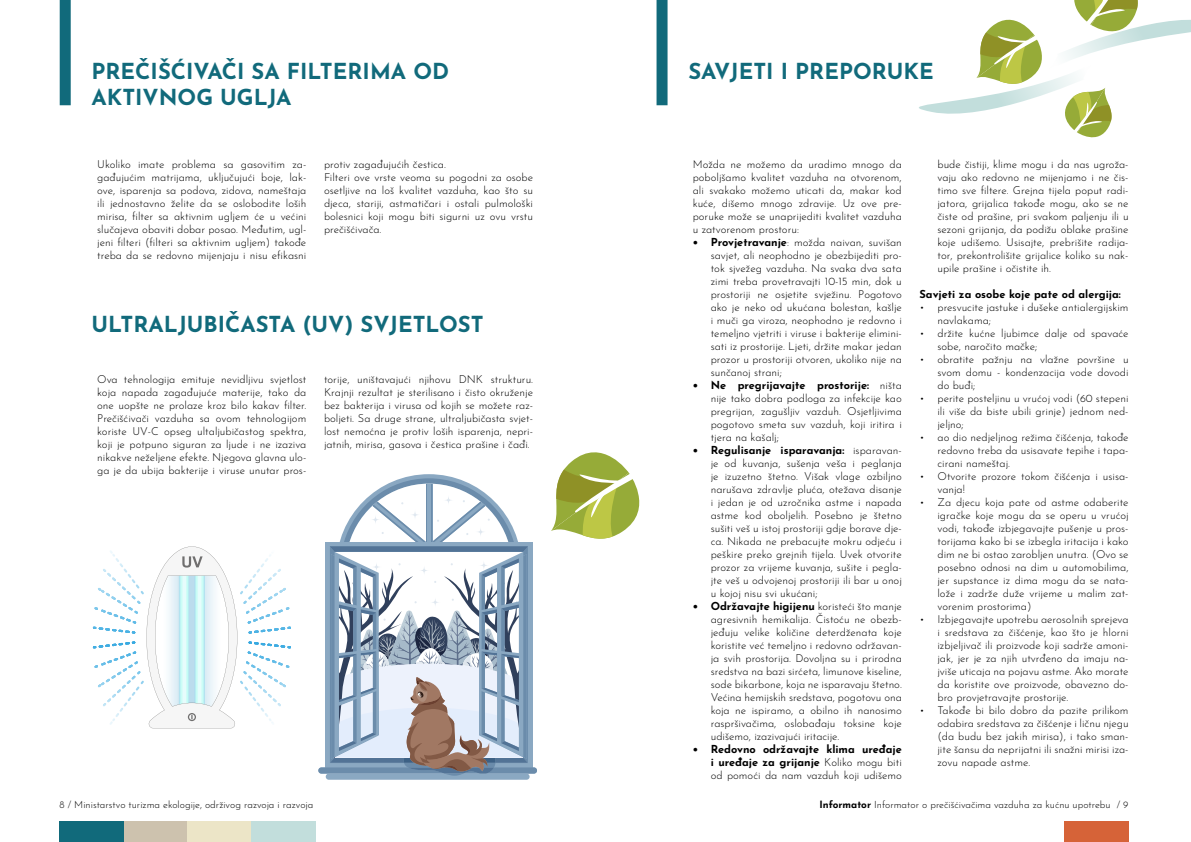
<style>
.page{position:relative;width:1191px;height:842px;background:#fff}
.page>*{position:absolute;margin:0;border:0;box-sizing:border-box;transform-origin:0 0}
.t1{font:700 22px/26.4px "Josefin Sans";color:#116a7b}
.t2{font:300 11px/13px "Josefin Sans";color:#000;text-align:justify}
.t3{font:700 11px/13px "Josefin Sans";color:#000;text-align:justify}
.t4{font:300 10px "Josefin Sans";color:#000}
.s1{font-weight:700}
.s2{font-weight:300}
</style>
<div class="page">
<div style="left:124px;top:821px;width:64px;height:21px;background:#cdc2ae"></div>
<div style="left:60px;top:821px;width:64px;height:21px;background:#116a7b"></div>
<div style="left:188px;top:821px;width:64px;height:21px;background:#ece5c7"></div>
<div style="left:252px;top:821px;width:64px;height:21px;background:#c2dedc"></div>
<div style="left:1064px;top:821px;width:64px;height:21px;background:#d66338"></div>
<div style="left:60px;top:0;width:11px;height:105px;background:#116a7b"></div>
<div style="left:656px;top:0;width:11px;height:105px;background:#116a7b"></div>
<svg style="left:93px;top:546px;width:198px;height:182px"></svg>
<svg style="left:344px;top:478px;width:170px;height:64px"></svg>
<svg style="left:443px;top:495px;width:10px;height:10px"></svg>
<svg style="left:370px;top:515px;width:10px;height:10px"></svg>
<svg style="left:410px;top:510px;width:10px;height:10px"></svg>
<svg style="left:476px;top:527px;width:9px;height:10px"></svg>
<svg style="left:330px;top:546px;width:198px;height:6px"></svg>
<div style="left:326px;top:774px;width:203px;height:6px;background:#8aa8c2;border-radius:3px"></div>
<svg style="left:318px;top:552px;width:219px;height:224px"></svg>
<svg style="left:919px;top:0;width:272px;height:138px"></svg>
<svg style="left:551px;top:452px;width:89px;height:87px"></svg>
<h1 class="t1" style="left:92px;top:56px;width:359px">PREČIŠĆIVAČI SA FILTERIMA OD<br>AKTIVNOG UGLJA</h1>
<p class="t2" style="left:97px;top:157px;width:211px">Ukoliko imate problema sa gasovitim za&shy;gađujućim matrijama, uključujući boje, lak&shy;ove, isparenja sa podova, zidova, nameštaja ili jednostavno želite da se oslobodite loših mirisa, filter sa aktivnim ugljem će u većini slučajeva obaviti dobar posao. Međutim, ugl&shy;jeni filteri (filteri sa aktivnim ugljem) takođe treba da se redovno mijenjaju i nisu efikasni</p>
<p class="t2" style="left:324px;top:157px;width:211px;text-align:left">protiv zagađujućih čestica.<br>Filteri ove vrste veoma su pogodni za osobe osetljive na loš kvalitet vazduha, kao što su djeca, stariji, astmatičari i ostali pulmološki bolesnici koji mogu biti sigurni uz ovu vrstu prečišćivača.</p>
<h1 class="t1" style="left:92px;top:309px;width:393px">ULTRALJUBIČASTA (UV) SVJETLOST</h1>
<p class="t2" style="left:97px;top:372px;width:211px">Ova tehnologija emituje nevidljivu svjetlost koja napada zagađujuće materije, tako da one uopšte ne prolaze kroz bilo kakav filter.<br>Prečišćivači vazduha sa ovom tehnologijom koriste UV-C opseg ultaljubičastog spektra, koji je potpuno siguran za ljude i ne izaziva nikakve neželjene efekte. Njegova glavna ulo&shy;ga je da ubija bakterije i viruse unutar pros-</p>
<p class="t2" style="left:324px;top:372px;width:211px">torije, uništavajući njihovu DNK strukturu.<br>Krajnji rezultat je sterilisano i čisto okruženje bez bakterija i virusa od kojih se možete raz&shy;boljeti. Sa druge strane, ultraljubičasta svjet&shy;lost nemoćna je protiv loših isparenja, nepri&shy;jatnih, mirisa, gasova i čestica prašine i čađi.</p>
<h1 class="t1" style="left:688px;top:56px;width:247px">SAVJETI I PREPORUKE</h1>
<p class="t2" style="left:692px;top:157px;width:211px">Možda ne možemo da uradimo mnogo da poboljšamo kvalitet vazduha na otvorenom, ali svakako možemo uticati da, makar kod kuće, dišemo mnogo zdravije. Uz ove pre&shy;poruke može se unaprijediti kvalitet vazduha u zatvorenom prostoru:</p>
<p class="t2" style="left:710px;top:235px;width:193px;text-indent:-18px"><span class="s1">• Provjetravanje</span>: možda naivan, suvišan savjet, ali neophodno je obezbijediti pro&shy;tok sjvežeg vazduha. Na svaka dva sata zimi treba provetravajti 10-15 min, dok u prostoriji ne osjetite svježinu. Pogotovo ako je neko od ukućana bolestan, kašlje i muči ga viroza, neophodno je redovno i temeljno vjetriti i viruse i bakterije elimini&shy;sati iz prostorije. Ljeti, držite makar jedan prozor u prostoriji otvoren, ukoliko nije na sunčanoj strani;</p>
<p class="t2" style="left:710px;top:378px;width:193px;text-indent:-18px"><span class="s1">• Ne pregrijavajte prostorije:</span> ništa nije tako dobra podloga za infekcije kao pregrijan, zagušljiv vazduh. Osjetljivima pogotovo smeta suv vazduh, koji iritira i tjera na kašalj;</p>
<p class="t2" style="left:710px;top:443px;width:193px;text-indent:-18px"><span class="s1">• Regulisanje isparavanja:</span> isparavan&shy;je od kuvanja, sušenja veša i peglanja je izuzetno štetno. Višak vlage ozbiljno narušava zdravlje pluća, otežava disanje i jedan je od uzročnika astme i napada astme kod oboljelih. Posebno je štetno sušiti veš u istoj prostoriji gdje borave dje&shy;ca. Nikada ne prebacujte mokru odjeću i peškire preko grejnih tijela. Uvek otvorite prozor za vrijeme kuvanja, sušite i pegla&shy;jte veš u odvojenoj prostoriji ili bar u onoj u kojoj nisu svi ukućani;</p>
<p class="t2" style="left:710px;top:599px;width:193px;text-indent:-18px"><span class="s1">• Održavajte higijenu</span> koristeći što manje agresivnih hemikalija. Čistoću ne obezb&shy;jeđuju velike količine deterdženata koje koristite već temeljno i redovno održavan&shy;ja svih prostorija. Dovoljna su i prirodna sredstva na bazi sirćeta, limunove kiseline, sode bikarbone, koja ne isparavaju štetno.<br>Većina hemijskih sredstava, pogotovu ona koja ne ispiramo, a obilno ih nanosimo raspršivačima, oslobađaju toksine koje udišemo, izazivajući iritacije.</p>
<p class="t3" style="left:710px;top:742px;width:193px;text-indent:-18px">• Redovno održavajte klima uređaje i uređaje za grijanje <span class="s2">Koliko mogu biti od pomoći da nam vazduh koji udišemo</span></p>
<p class="t2" style="left:937px;top:157px;width:193px">bude čistiji, klime mogu i da nas ugroža&shy;vaju ako redovno ne mijenjamo i ne čis&shy;timo sve filtere. Grejna tijela poput radi&shy;jatora, grijalica takođe mogu, ako se ne čiste od prašine, pri svakom paljenju ili u sezoni grijanja, da podižu oblake prašine koje udišemo. Usisajte, prebrišite radija&shy;tor, prekontrolišite grijalice koliko su nak&shy;upile prašine i očistite ih.</p>
<p class="t3" style="left:919px;top:287px;width:203px">Savjeti za osobe koje pate od alergija:</p>
<p class="t2" style="left:937px;top:300px;width:193px;text-indent:-18px">• presvucite jastuke i dušeke antialergijskim navlakama;</p>
<p class="t2" style="left:937px;top:326px;width:193px;text-indent:-18px">• držite kućne ljubimce dalje od spavaće sobe, naročito mačke;</p>
<p class="t2" style="left:937px;top:352px;width:193px;text-indent:-18px">• obratite pažnju na vlažne površine u svom domu - kondenzacija vode dovodi do buđi;</p>
<p class="t2" style="left:937px;top:391px;width:193px;text-indent:-18px">• perite posteljinu u vrućoj vodi (60 stepeni ili više da biste ubili grinje) jednom ned&shy;jeljno;</p>
<p class="t2" style="left:937px;top:430px;width:193px;text-indent:-18px">• ao dio nedjeljnog režima čišćenja, takođe redovno treba da usisavate tepihe i tapa&shy;cirani nameštaj.</p>
<p class="t2" style="left:937px;top:469px;width:193px;text-indent:-18px">• Otvorite prozore tokom čišćenja i usisa&shy;vanja!</p>
<p class="t2" style="left:937px;top:495px;width:193px;text-indent:-18px">• Za djecu koja pate od astme odaberite igračke koje mogu da se operu u vrućoj vodi, takođe izbjegavajte pušenje u pros&shy;torijama kako bi se izbegla iritacija i kako dim ne bi ostao zarobljen unutra. (Ovo se posebno odnosi na dim u automobilima, jer supstance iz dima mogu da se nata&shy;lože i zadrže duže vrijeme u malim zat&shy;vorenim prostorima)</p>
<p class="t2" style="left:937px;top:612px;width:193px;text-indent:-18px">• Izbjegavajte upotrebu aerosolnih sprejeva i sredstava za čišćenje, kao što je hlorni izbjeljivač ili proizvode koji sadrže amoni&shy;jak, jer je za njih utvrđeno da imaju na&shy;jviše uticaja na pojavu astme. Ako morate da koristite ove proizvode, obavezno do&shy;bro provjetravajte prostorije.</p>
<p class="t2" style="left:937px;top:703px;width:193px;text-indent:-18px">• Takođe bi bilo dobro da pazite prilikom odabira sredstava za čišćenje i ličnu njegu (da budu bez jakih mirisa), i tako sman&shy;jite šansu da neprijatni ili snažni mirisi iza&shy;zovu napade astme.</p>
<p class="t4" style="left:60px;top:797px;width:255px">8 / Ministarstvo turizma ekologije, održivog razvoja i razvoja</p>
<p class="t4" style="left:819px;top:797px;width:311px"><span class="s1">Informator</span> Informator o prečišćivačima vazduha za kućnu upotrebu / 9</p>
</div>
